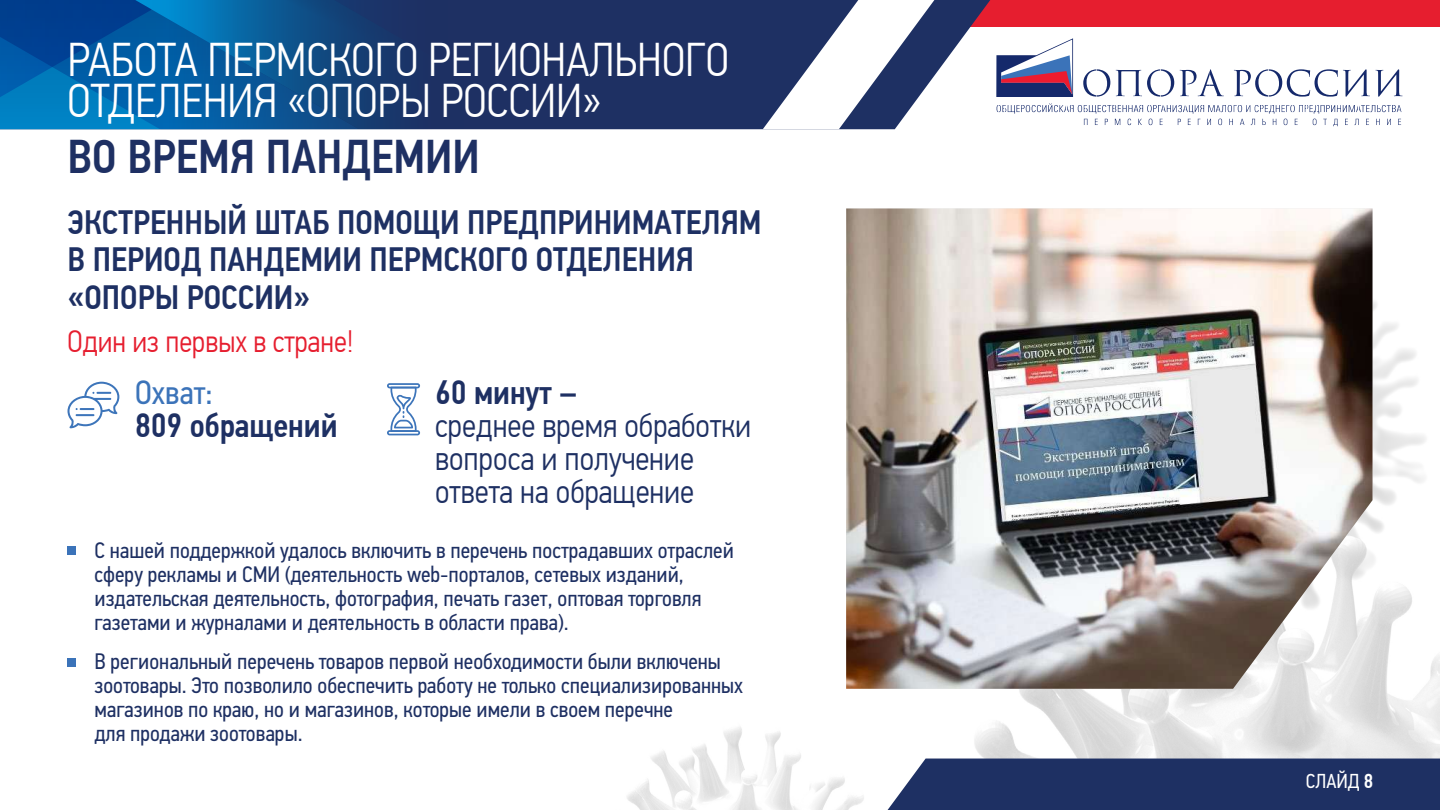
<style>
.page{position:relative;width:1440px;height:810px;background:#fff}
.page>*{position:absolute;margin:0;border:0;box-sizing:border-box;transform-origin:0 0}
.t1{font:300 47.25px/41.2px "PF Din Text Cond Pro";color:#fff}
.t2{font:500 47.25px "PF Din Text Cond Pro";color:#1e3063}
.t3{font:500 33.75px/37.5px "PF Din Text Cond Pro";color:#1e3063}
.t4{font:300 33.75px/32.9px "PF Din Text Cond Pro";color:#1e3063}
.t5{font:33.75px "PF Din Text Cond Pro";color:#3b73b9}
.t6{font:300 30.97px "PF Din Text Cond Pro";color:#e61e2f}
.t7{font:22.5px/24px "PF Din Text Cond Pro";color:#1e3063}
.t8{font:20.25px "PF Din Text Cond Pro";color:#fff}
.s1{font-weight:500}
</style>
<div class="page">
<img style="left:67px;top:208px;width:1373px;height:602px">
<img style="left:846px;top:208px;width:526px;height:481px">
<svg style="left:1083px;top:69px;width:27px;height:28px"></svg>
<svg style="left:1116px;top:69px;width:58px;height:28px"></svg>
<svg style="left:1180px;top:69px;width:44px;height:27px"></svg>
<svg style="left:1234px;top:69px;width:136px;height:28px"></svg>
<svg style="left:1376px;top:69px;width:27px;height:28px"></svg>
<svg style="left:1010px;top:38px;width:63px;height:59px"></svg>
<svg style="left:1010px;top:103px;width:391px;height:23px"></svg>
<div style="left:896px;top:0;width:544px;height:27px;background:#e61e2f"></div>
<svg style="left:464px;top:0;width:546px;height:129px;background:#3a4673"></svg>
<svg style="left:0;top:0;width:464px;height:129px;background:#0a5292"></svg>
<svg style="left:763px;top:0;width:191px;height:129px"></svg>
<svg style="left:810px;top:759px;width:630px;height:51px;background:#404f7a"></svg>
<svg style="left:68px;top:382px;width:51px;height:46px"></svg>
<svg style="left:387px;top:383px;width:33px;height:52px"></svg>
<div style="left:68px;top:546px;width:8px;height:9px;background:#3b73b9"></div>
<div style="left:68px;top:658px;width:8px;height:9px;background:#3b73b9"></div>
<h1 class="t1" style="left:68px;top:39px;width:663px">РАБОТА ПЕРМСКОГО РЕГИОНАЛЬНОГО<br>ОТДЕЛЕНИЯ «ОПОРЫ РОССИИ»</h1>
<h1 class="t2" style="left:68px;top:129px;width:414px">ВО ВРЕМЯ ПАНДЕМИИ</h1>
<h2 class="t3" style="left:68px;top:204px;width:695px">ЭКСТРЕННЫЙ ШТАБ ПОМОЩИ ПРЕДПРИНИМАТЕЛЯМ<br>В ПЕРИОД ПАНДЕМИИ ПЕРМСКОГО ОТДЕЛЕНИЯ «ОПОРЫ РОССИИ»</h2>
<h3 class="t6" style="left:68px;top:324px;width:288px">Один из первых в стране!</h3>
<h2 class="t5" style="left:135px;top:373px;width:79px">Охват:</h2>
<h2 class="t3" style="left:135px;top:407px;width:204px">809 обращений</h2>
<h2 class="t3" style="left:435px;top:374px;width:143px">60 минут –</h2>
<h2 class="t4" style="left:435px;top:409px;width:318px">среднее время обработки вопроса и получение ответа на обращение</h2>
<p class="t7" style="left:94px;top:538px;width:641px">С нашей поддержкой удалось включить в перечень пострадавших отраслей сферу рекламы и СМИ (деятельность web‑порталов, сетевых изданий, издательская деятельность, фотография, печать газет, оптовая торговля газетами и журналами и деятельность в области права).</p>
<p class="t7" style="left:94px;top:650px;width:650px">В региональный перечень товаров первой необходимости были включены зоотовары. Это позволило обеспечить работу не только специализированных магазинов по краю, но и магазинов, которые имели в своем перечне<br>для продажи зоотовары.</p>
<p class="t8" style="left:1306px;top:769px;width:69px">СЛАЙД <span class="s1">8</span></p>
</div>
